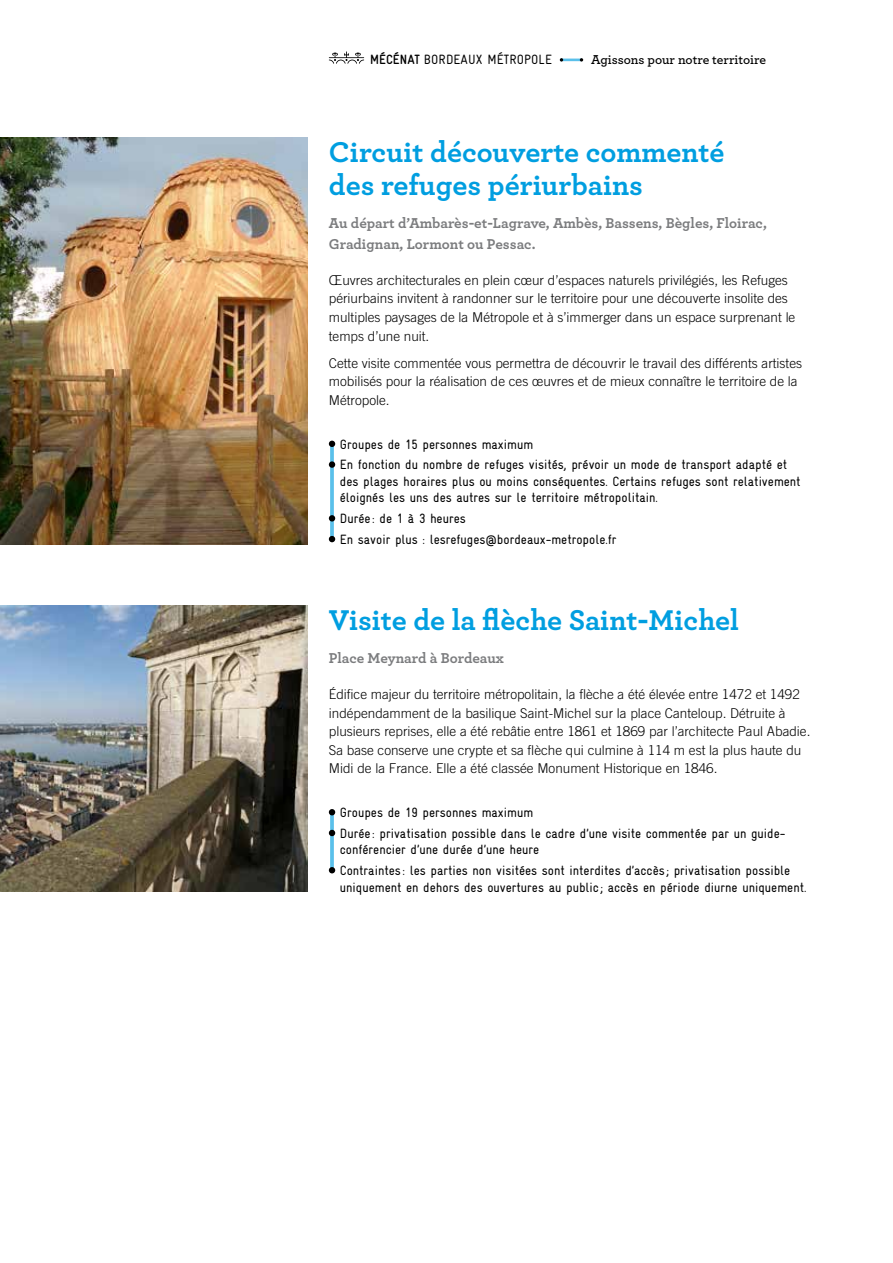
<style>
.page{position:relative;width:893px;height:1263px;background:#fff}
.page>*{position:absolute;margin:0;border:0;box-sizing:border-box;transform-origin:0 0}
.t1{font:700 30px/33.3px "Archer Pro";letter-spacing:-.005em;color:#009ee0}
.t2{font:700 15px/20.7px "Archer Pro";color:#7b7c7e}
.t3{font:300 13.5px/18.6px "Trade Gothic";color:#000}
.t4{font:13.5px/20.7px "Gravur Condensed Pro";color:#000}
.t5{font:600 13.5px "Archer Pro";color:#000}
.s1{font-weight:700}
</style>
<div class="page">
<svg style="left:330px;top:815px;width:4px;height:52px"></svg>
<svg style="left:330px;top:447px;width:4px;height:89px"></svg>
<svg style="left:329px;top:51px;width:35px;height:13px"></svg>
<hr style="left:561px;top:59px;width:20px;height:2px;background:#009ee0">
<svg style="left:560px;top:58px;width:3px;height:4px"></svg>
<svg style="left:580px;top:58px;width:3px;height:4px"></svg>
<svg style="left:329px;top:441px;width:6px;height:6px"></svg>
<div style="left:329px;top:461px;width:6px;height:7px;background:#000;border-radius:50%"></div>
<svg style="left:329px;top:515px;width:6px;height:6px"></svg>
<svg style="left:329px;top:536px;width:6px;height:6px"></svg>
<svg style="left:329px;top:809px;width:6px;height:6px"></svg>
<svg style="left:329px;top:830px;width:6px;height:6px"></svg>
<svg style="left:329px;top:867px;width:6px;height:6px"></svg>
<img style="left:0;top:138px;width:308px;height:406px">
<img style="left:0;top:606px;width:308px;height:286px">
<p class="t4" style="left:370px;top:49px;width:183px"><span class="s1">MÉCÉNAT</span> bordeaux métropole</p>
<p class="t5" style="left:591px;top:49px;width:177px">Agissons pour notre territoire</p>
<h1 class="t1" style="left:329px;top:133px;width:397px">Circuit découverte commenté des refuges périurbains</h1>
<p class="t2" style="left:329px;top:212px;width:440px">Au départ d’Ambarès-et-Lagrave, Ambès, Bassens, Bègles, Floirac,<br>Gradignan, Lormont ou Pessac.</p>
<p class="t3" style="left:329px;top:270px;width:468px">Œuvres architecturales en plein cœur d’espaces naturels privilégiés, les Refuges périurbains invitent à randonner sur le territoire pour une découverte insolite des multiples paysages de la Métropole et à s’immerger dans un espace surprenant le temps d’une nuit.</p>
<p class="t3" style="left:329px;top:353px;width:475px">Cette visite commentée vous permettra de découvrir le travail des différents artistes mobilisés pour la réalisation de ces œuvres et de mieux connaître le territoire de la<br>Métropole.</p>
<p class="t4" style="left:340px;top:434px;width:449px">Groupes de 15 personnes maximum<br>En fonction du nombre de refuges visités, prévoir un mode de transport adapté et</p>
<p class="t4" style="left:340px;top:473px;width:462px;line-height:16.5px">des plages horaires plus ou moins conséquentes. Certains refuges sont relativement éloignés les uns des autres sur le territoire métropolitain.</p>
<p class="t4" style="left:340px;top:508px;width:278px">Durée : de 1 à 3 heures<br>En savoir plus : lesrefuges@bordeaux-metropole.fr</p>
<h1 class="t1" style="left:329px;top:601px;width:412px">Visite de la flèche Saint-Michel</h1>
<p class="t2" style="left:329px;top:647px;width:176px">Place Meynard à Bordeaux</p>
<p class="t3" style="left:329px;top:685px;width:483px">Édifice majeur du territoire métropolitain, la flèche a été élevée entre 1472 et 1492 indépendamment de la basilique Saint-Michel sur la place Canteloup. Détruite à plusieurs reprises, elle a été rebâtie entre 1861 et 1869 par l’architecte Paul Abadie.<br>Sa base conserve une crypte et sa flèche qui culmine à 114 m est la plus haute du Midi de la France. Elle a été classée Monument Historique en 1846.</p>
<p class="t4" style="left:340px;top:802px;width:447px">Groupes de 19 personnes maximum<br>Durée : privatisation possible dans le cadre d’une visite commentée par un guide-</p>
<p class="t4" style="left:340px;top:839px;width:452px">conférencier d’une durée d’une heure<br>Contraintes : les parties non visitées sont interdites d’accès ; privatisation possible</p>
<p class="t4" style="left:340px;top:877px;width:468px">uniquement en dehors des ouvertures au public ; accès en période diurne uniquement.</p>
</div>
